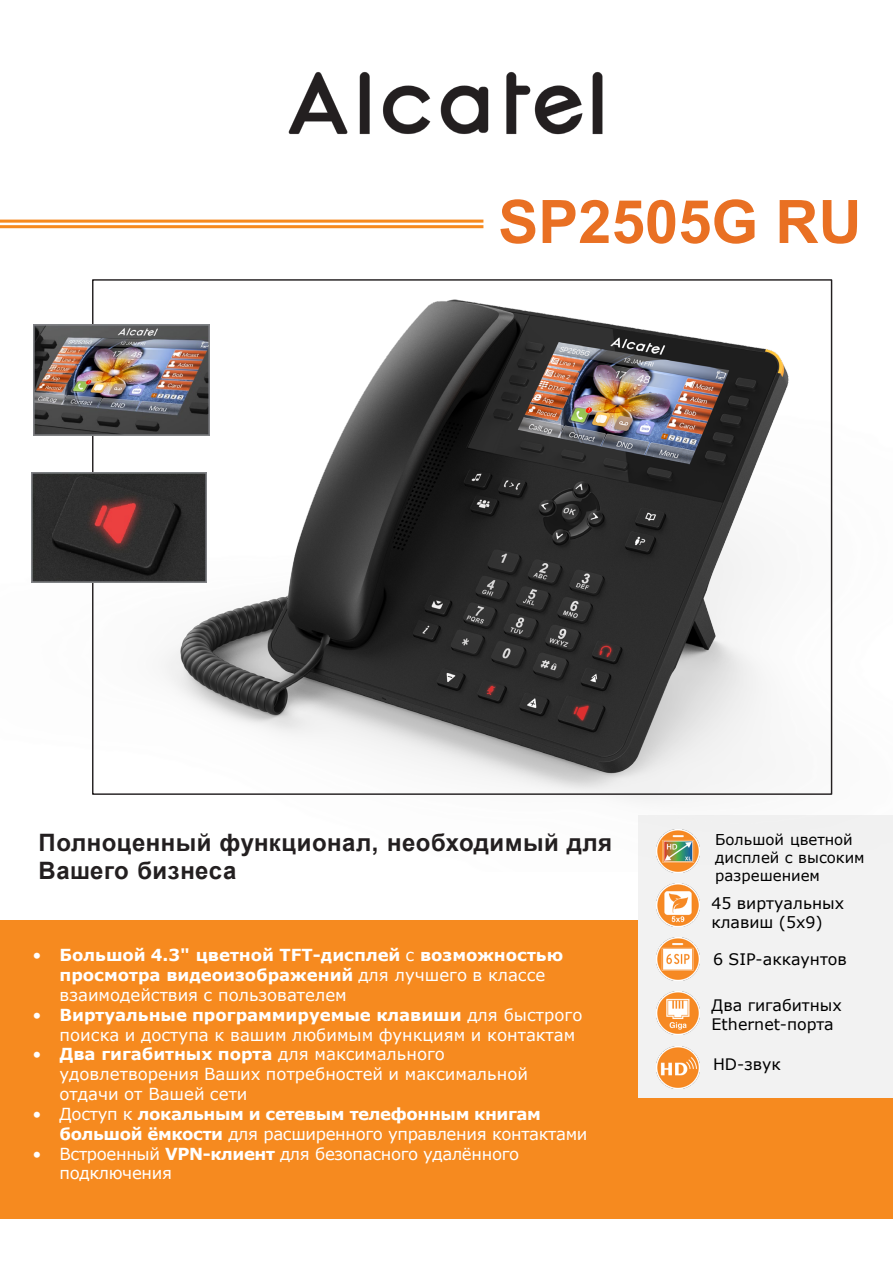
<style>
.page{position:relative;width:893px;height:1264px;background:#fff}
.page>*{position:absolute;margin:0;border:0;box-sizing:border-box;transform-origin:0 0}
.t1{font:700 60px "Arial";color:#e97023}
.t2{font:700 24px/28.8px "Arial";letter-spacing:.02em;color:#231f20}
.t3{font:16.5px/19.8px "Verdana";letter-spacing:-.005em;color:#fff}
.t4{font:700 16.5px/19.8px "Verdana";letter-spacing:-.005em;color:#fff}
.t5{font:700 16.5px/19.8px "Verdana";letter-spacing:-.025em;color:#fff}
.t6{font:15.9px/18.9px "Verdana";color:#000}
.t7{font:15px/18px "Verdana";color:#000}
.s1{font-weight:400}
.s2{font-weight:700}
</style>
<div class="page">
<div style="left:0;top:919px;width:892px;height:299px;background:#f68a1f"></div>
<div style="left:638px;top:815px;width:254px;height:282px;background:#f2f2f2"></div>
<img style="left:0;top:219px;width:833px;height:639px">
<hr style="left:0;top:225px;width:483px;height:3px;background:#f68a1f">
<hr style="left:0;top:219px;width:483px;height:3px;background:#f68a1f">
<img style="left:33px;top:325px;width:176px;height:110px">
<img style="left:31px;top:472px;width:176px;height:110px">
<img style="left:288px;top:72px;width:315px;height:63px">
<img style="left:656px;top:829px;width:43px;height:42px">
<img style="left:656px;top:883px;width:43px;height:42px">
<img style="left:656px;top:937px;width:43px;height:43px">
<img style="left:656px;top:991px;width:43px;height:43px">
<img style="left:656px;top:1046px;width:43px;height:42px">
<p class="t1" style="left:498px;top:179px;width:365px">SP2505G RU</p>
<p class="t2" style="left:39px;top:827px;width:575px">Полноценный функционал, необходимый для<br>Вашего бизнеса</p>
<p class="t7" style="left:715px;top:830px;width:151px">Большой цветной дисплей с высоким разрешением</p>
<p class="t4" style="left:60px;top:944px;width:505px;text-indent:-27px"><span class="s1">•</span> Большой 4.3" цветной TFT-дисплей <span class="s1">с</span> возможностью просмотра видеоизображений <span class="s1">для лучшего в классе взаимодействия с пользователем</span></p>
<p class="t3" style="left:60px;top:1004px;width:524px;text-indent:-27px">• <span class="s2">Виртуальные программируемые клавиши</span> для быстрого поиска и доступа к вашим любимым функциям и контактам</p>
<p class="t3" style="left:60px;top:1044px;width:470px;text-indent:-27px">• <span class="s2">Два гигабитных порта</span> для максимального удовлетворения Ваших потребностей и максимальной отдачи от Вашей сети</p>
<p class="t5" style="left:60px;top:1103px;width:529px;text-indent:-27px"><span class="s1">• Доступ к</span> локальным и сетевым телефонным книгам большой ёмкости <span class="s1">для расширенного управления контактами</span></p>
<p class="t3" style="left:60px;top:1143px;width:461px;text-indent:-27px">• Встроенный <span class="s2">VPN-клиент</span> для безопасного удалённого подключения</p>
<p class="t6" style="left:711px;top:893px;width:134px">45 виртуальных клавиш (5x9)</p>
<p class="t6" style="left:713px;top:949px;width:135px">6 SIP-аккаунтов</p>
<p class="t6" style="left:711px;top:995px;width:132px">Два гигабитных<br>Ethernet-порта</p>
<p class="t6" style="left:713px;top:1054px;width:69px">HD-звук</p>
</div>
